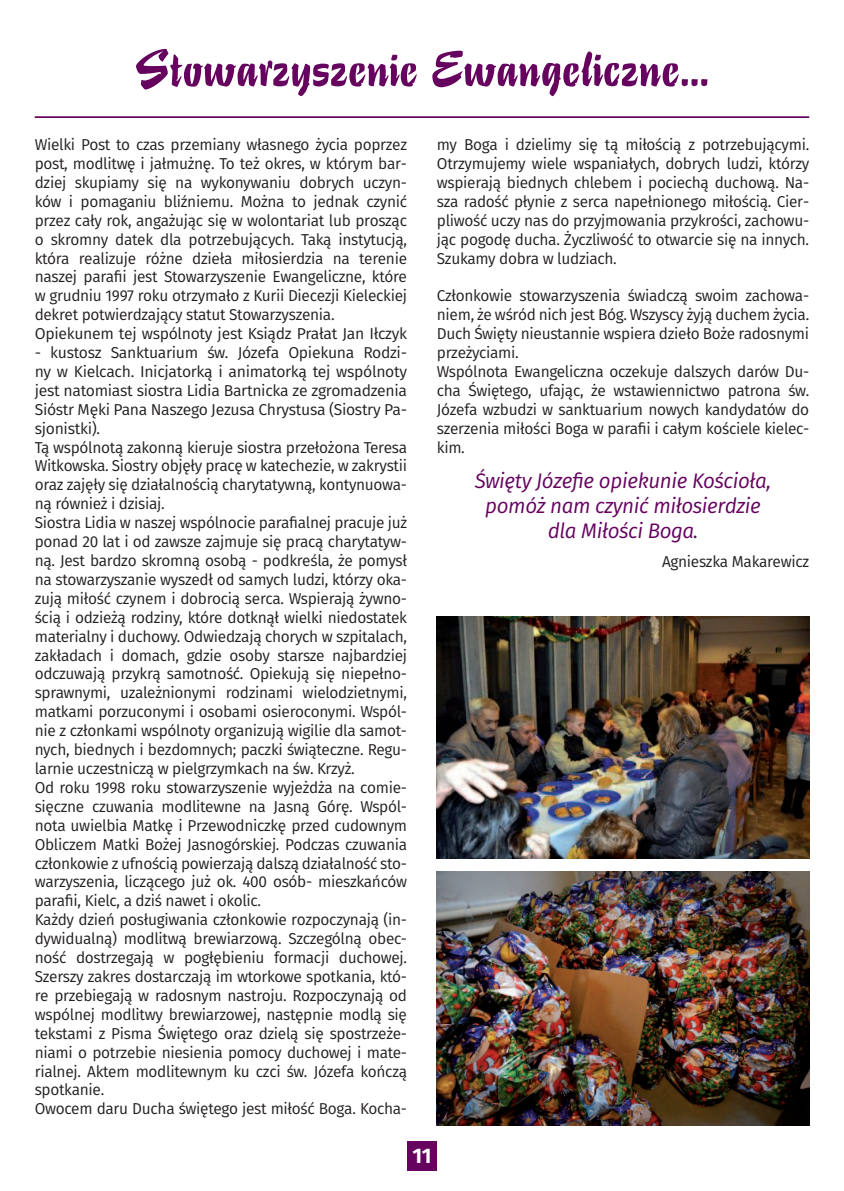
<style>
.page{position:relative;width:844px;height:1191px;background:#fff}
.page>*{position:absolute;margin:0;border:0;box-sizing:border-box;transform-origin:0 0}
.t1{font:52.5px "Stentor TCE";color:#65035f}
.t2{font:italic 21px/25.2px "Fira Sans";letter-spacing:-.02em;color:#65035f;text-align:center}
.t3{font:700 21px "Fira Sans";color:#fff}
.t4{font:15.75px/18.9px "Fira Sans";letter-spacing:-.02em;color:#231f20}
</style>
<div class="page">
<div style="left:407px;top:1141px;width:30px;height:30px;background:#65035f"></div>
<hr style="left:35px;top:116px;width:774px;height:2px;background:#65035f">
<img style="left:437px;top:616px;width:372px;height:242px">
<img style="left:437px;top:871px;width:372px;height:254px">
<h1 class="t1" style="left:135px;top:39px;width:576px">Stowarzyszenie Ewangeliczne…</h1>
<p class="t4" style="left:35px;top:136px;width:374px">Wielki Post to czas przemiany własnego życia poprzez post, modlitwę i jałmużnę. To też okres, w którym bar&shy;dziej skupiamy się na wykonywaniu dobrych uczyn&shy;ków i pomaganiu bliźniemu. Można to jednak czynić przez cały rok, angażując się w wolontariat lub prosząc o skromny datek dla potrzebujących. Taką instytucją, która realizuje różne dzieła miłosierdzia na terenie naszej parafii jest Stowarzyszenie Ewangeliczne, które w grudniu 1997 roku otrzymało z Kurii Diecezji Kieleckiej dekret potwierdzający statut Stowarzyszenia.<br>Opiekunem tej wspólnoty jest Ksiądz Prałat Jan Iłczyk</p>
<p class="t4" style="left:35px;top:344px;width:374px">- kustosz Sanktuarium św. Józefa Opiekuna Rodzi&shy;ny w Kielcach. Inicjatorką i animatorką tej wspólnoty jest natomiast siostra Lidia Bartnicka ze zgromadzenia Sióstr Męki Pana Naszego Jezusa Chrystusa (Siostry Pa&shy;sjonistki).<br>Tą wspólnotą zakonną kieruje siostra przełożona Teresa Witkowska. Siostry objęły pracę w katechezie, w zakrystii oraz zajęły się działalnością charytatywną, kontynuowa&shy;ną również i dzisiaj.<br>Siostra Lidia w naszej wspólnocie parafialnej pracuje już ponad 20 lat i od zawsze zajmuje się pracą charytatyw&shy;ną. Jest bardzo skromną osobą - podkreśla, że pomysł na stowarzyszanie wyszedł od samych ludzi, którzy oka&shy;zują miłość czynem i dobrocią serca. Wspierają żywno&shy;ścią i odzieżą rodziny, które dotknął wielki niedostatek materialny i duchowy. Odwiedzają chorych w szpitalach, zakładach i domach, gdzie osoby starsze najbardziej odczuwają przykrą samotność. Opiekują się niepełno&shy;sprawnymi, uzależnionymi rodzinami wielodzietnymi, matkami porzuconymi i osobami osieroconymi. Wspól&shy;nie z członkami wspólnoty organizują wigilie dla samot&shy;nych, biednych i bezdomnych; paczki świąteczne. Regu&shy;larnie uczestniczą w pielgrzymkach na św. Krzyż.<br>Od roku 1998 roku stowarzyszenie wyjeżdża na comie&shy;sięczne czuwania modlitewne na Jasną Górę. Wspól&shy;nota uwielbia Matkę i Przewodniczkę przed cudownym Obliczem Matki Bożej Jasnogórskiej. Podczas czuwania członkowie z ufnością powierzają dalszą działalność sto&shy;warzyszenia, liczącego już ok. 400 osób- mieszkańców parafii, Kielc, a dziś nawet i okolic.<br>Każdy dzień posługiwania członkowie rozpoczynają (in&shy;dywidualną) modlitwą brewiarzową. Szczególną obec&shy;ność dostrzegają w pogłębieniu formacji duchowej.<br>Szerszy zakres dostarczają im wtorkowe spotkania, któ&shy;re przebiegają w radosnym nastroju. Rozpoczynają od wspólnej modlitwy brewiarzowej, następnie modlą się tekstami z Pisma Świętego oraz dzielą się spostrzeże&shy;niami o potrzebie niesienia pomocy duchowej i mate&shy;rialnej. Aktem modlitewnym ku czci św. Józefa kończą spotkanie.<br>Owocem daru Ducha świętego jest miłość Boga. Kocha-</p>
<p class="t4" style="left:437px;top:136px;width:374px;text-align:justify">my Boga i dzielimy się tą miłością z potrzebującymi.<br>Otrzymujemy wiele wspaniałych, dobrych ludzi, którzy wspierają biednych chlebem i pociechą duchową. Na&shy;sza radość płynie z serca napełnionego miłością. Cier&shy;pliwość uczy nas do przyjmowania przykrości, zachowu&shy;jąc pogodę ducha. Życzliwość to otwarcie się na innych.<br>Szukamy dobra w ludziach.</p>
<p class="t4" style="left:437px;top:287px;width:374px">Członkowie stowarzyszenia świadczą swoim zachowa&shy;niem, że wśród nich jest Bóg. Wszyscy żyją duchem życia.<br>Duch Święty nieustannie wspiera dzieło Boże radosnymi przeżyciami.<br>Wspólnota Ewangeliczna oczekuje dalszych darów Du&shy;cha Świętego, ufając, że wstawiennictwo patrona św.<br>Józefa wzbudzi w sanktuarium nowych kandydatów do szerzenia miłości Boga w parafii i całym kościele kielec&shy;kim.</p>
<h2 class="t2" style="left:474px;top:469px;width:298px">Święty Józefie opiekunie Kościoła, pomóż nam czynić miłosierdzie dla Miłości Boga.</h2>
<p class="t4" style="left:662px;top:553px;width:148px">Agnieszka Makarewicz</p>
<h2 class="t3" style="left:412px;top:1140px;width:21px">11</h2>
</div>
